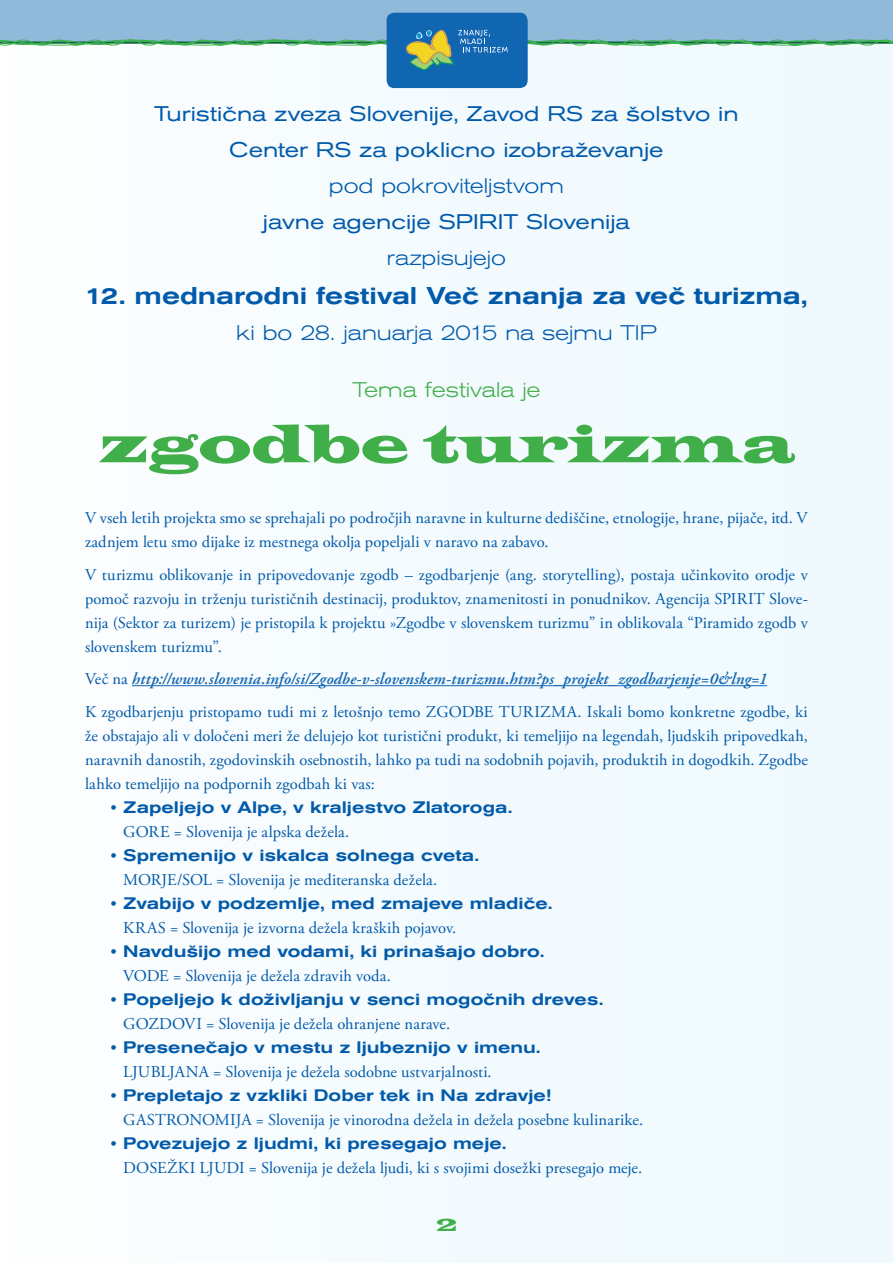
<style>
.page{position:relative;width:893px;height:1263px;background:#f4fbfe}
.page>*{position:absolute;margin:0;border:0;box-sizing:border-box;transform-origin:0 0}
.t1{font:54px "Latin Wide";color:#40ae49}
.besedilo{font:700 24px "Akzidenz Grotesk Ex";letter-spacing:-.005em;color:#015aaa}
.besedilo-2{font:21px "Akzidenz Grotesk Ex";letter-spacing:-.005em;color:#015aaa}
.besedilo-3{font:300 21px "Akzidenz Grotesk Ex";color:#015aaa}
.besedilo-4{font:300 21px "Akzidenz Grotesk Ex";color:#40ae49}
.t2{font:18px "Latin Wide";color:#40ae49}
.besedilo-5{font:16.5px/24px "Adobe Garamond Pro";letter-spacing:.005em;color:#015aaa;text-align:justify}
.nast2{font:16.5px/24px "Adobe Garamond Pro";letter-spacing:.005em;color:#015aaa}
.nast2-2{font:700 16.5px/24px "Akzidenz Grotesk Ex";color:#015aaa}
.besedilo-6{font:italic 600 16.5px "Adobe Garamond Pro";letter-spacing:.005em;color:#1166b2}
.s1{font-weight:400;font-style:normal;color:#015aaa}
.s2{font-family:"Adobe Garamond Pro";font-weight:400}
.s3{font-family:"Akzidenz Grotesk Ex";font-weight:700}
</style>
<div class="page">
<hr style="left:892px;top:0;width:1px;height:1263px;background:#f0f9fd">
<div style="left:0;top:0;width:893px;height:43px;background:#90b9da"></div>
<hr style="left:132px;top:685px;width:635px;height:1px;background:#1166b2">
<svg style="left:0;top:13px;width:893px;height:75px"></svg>
<p class="besedilo-2" style="left:154px;top:102px;width:586px">Turistična zveza Slovenije, Zavod RS za šolstvo in</p>
<p class="besedilo-2" style="left:229px;top:138px;width:436px">Center RS za poklicno izobraževanje</p>
<p class="besedilo-3" style="left:329px;top:174px;width:237px">pod pokroviteljstvom</p>
<p class="besedilo-2" style="left:263px;top:210px;width:369px">javne agencije SPIRIT Slovenija</p>
<p class="besedilo-3" style="left:387px;top:246px;width:121px">razpisujejo</p>
<p class="besedilo" style="left:85px;top:282px;width:724px">12. mednarodni festival Več znanja za več turizma,</p>
<p class="besedilo-3" style="left:236px;top:321px;width:422px">ki bo 28. januarja 2015 na sejmu TIP</p>
<p class="besedilo-4" style="left:352px;top:378px;width:190px">Tema festivala je</p>
<p class="t1" style="left:98px;top:410px;width:698px">zgodbe turizma</p>
<p class="besedilo-5" style="left:85px;top:506px;width:724px">V vseh letih projekta smo se sprehajali po področjih naravne in kulturne dediščine, etnologije, hrane, pijače, itd. V zadnjem letu smo dijake iz mestnega okolja popeljali v naravo na zabavo.</p>
<p class="besedilo-5" style="left:85px;top:563px;width:724px">V turizmu oblikovanje in pripovedovanje zgodb – zgodbarjenje (ang. storytelling), postaja učinkovito orodje v pomoč razvoju in trženju turističnih destinacij, produktov, znamenitosti in ponudnikov. Agencija SPIRIT Slove&shy;nija (Sektor za turizem) je pristopila k projektu »Zgodbe v slovenskem turizmu” in oblikovala “Piramido zgodb v slovenskem turizmu”.</p>
<p class="besedilo-6" style="left:85px;top:669px;width:684px"><span class="s1">Več na</span> http://www.slovenia.info/si/Zgodbe-v-slovenskem-turizmu.htm?ps_projekt_zgodbarjenje=0&amp;lng=1</p>
<p class="besedilo-5" style="left:85px;top:700px;width:724px">K zgodbarjenju pristopamo tudi mi z letošnjo temo ZGODBE TURIZMA. Iskali bomo konkretne zgodbe, ki že obstajajo ali v določeni meri že delujejo kot turistični produkt, ki temeljijo na legendah, ljudskih pripovedkah, naravnih danostih, zgodovinskih osebnostih, lahko pa tudi na sodobnih pojavih, produktih in dogodkih. Zgodbe lahko temeljijo na podpornih zgodbah ki vas:</p>
<p class="nast2-2" style="left:123px;top:795px;width:391px;text-indent:-13px"><span class="s2">•</span> Zapeljejo v Alpe, v kraljestvo Zlatoroga.<br><span class="s2">GORE = Slovenija je alpska dežela.</span></p>
<p class="nast2" style="left:123px;top:844px;width:357px;text-indent:-13px">• <span class="s3">Spremenijo v iskalca solnega cveta.<br></span>MORJE/SOL = Slovenija je mediteranska dežela.</p>
<p class="nast2" style="left:123px;top:892px;width:431px;text-indent:-13px">• <span class="s3">Zvabijo v podzemlje, med zmajeve mladiče.<br></span>KRAS = Slovenija je izvorna dežela kraških pojavov.</p>
<p class="nast2-2" style="left:123px;top:939px;width:423px;text-indent:-13px"><span class="s2">•</span> Navdušijo med vodami, ki prinašajo dobro.<br><span class="s2">VODE = Slovenija je dežela zdravih voda.</span></p>
<p class="nast2" style="left:123px;top:988px;width:482px;text-indent:-13px">• <span class="s3">Popeljejo k doživljanju v senci mogočnih dreves.<br></span>GOZDOVI = Slovenija je dežela ohranjene narave.</p>
<p class="nast2" style="left:123px;top:1036px;width:419px;text-indent:-13px">• <span class="s3">Presenečajo v mestu z ljubeznijo v imenu.<br></span>LJUBLJANA = Slovenija je dežela sodobne ustvarjalnosti.</p>
<p class="nast2" style="left:123px;top:1084px;width:521px;text-indent:-13px">• <span class="s3">Prepletajo z vzkliki Dober tek in Na zdravje!<br></span>GASTRONOMIJA = Slovenija je vinorodna dežela in dežela posebne kulinarike.</p>
<p class="nast2" style="left:123px;top:1132px;width:520px;text-indent:-13px">• <span class="s3">Povezujejo z ljudmi, ki presegajo meje.<br></span>DOSEŽKI LJUDI = Slovenija je dežela ljudi, ki s svojimi dosežki presegajo meje.</p>
<p class="t2" style="left:436px;top:1214px;width:22px">2</p>
</div>
